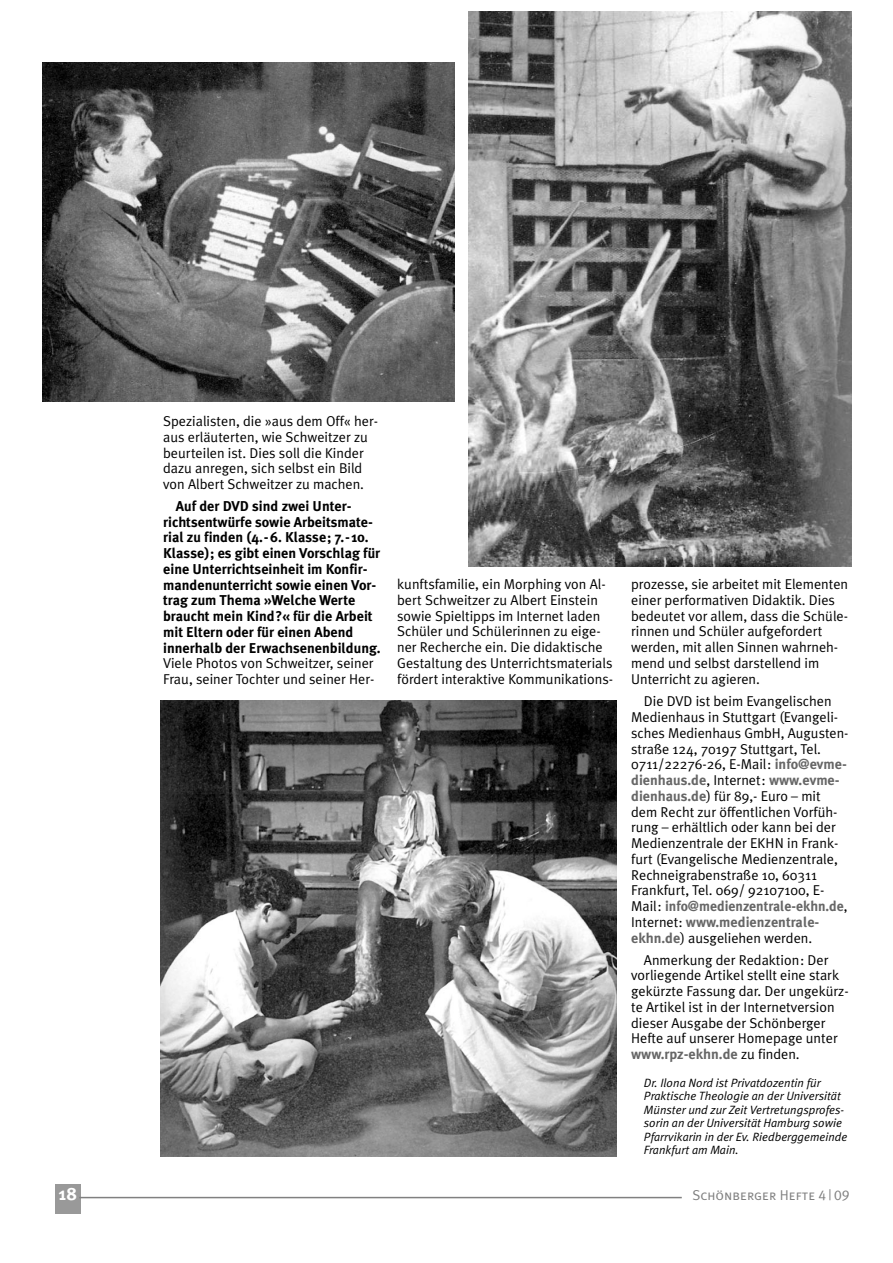
<style>
.page{position:relative;width:893px;height:1263px;background:#fff}
.page>*{position:absolute;margin:0;border:0;box-sizing:border-box;transform-origin:0 0}
.t1{font:700 18px "Meta Plus";color:#fff}
.t2{font:14.25px/15.8px "Meta Plus Normal";color:#000}
.t3{font:700 14.25px/15.8px "Meta Plus";color:#000}
.t4{font:700 14.25px/15.8px "Meta Plus";color:#666}
.t5{font:14.25px "Meta Plus Normal Caps";color:#808080}
.t6{font:italic 12px/13.5px "Meta Plus Normal";color:#000}
.s1{font-family:"Meta Plus";font-weight:700;color:#666}
.s2{font-family:"Meta Plus Normal";font-weight:400;color:#000}
</style>
<div class="page">
<div style="left:55px;top:1184px;width:26px;height:29px;background:#999"></div>
<hr style="left:79px;top:1197px;width:602px;height:1px;background:#808080">
<img style="left:43px;top:62px;width:412px;height:339px">
<img style="left:161px;top:701px;width:456px;height:455px">
<img style="left:468px;top:12px;width:383px;height:555px">
<p class="t2" style="left:163px;top:414px;width:216px">Spezialisten, die »aus dem Off« her&shy;aus erläuterten, wie Schweitzer zu beurteilen ist. Dies soll die Kinder dazu anregen, sich selbst ein Bild von Albert Schweitzer zu machen.</p>
<p class="t3" style="left:163px;top:499px;width:219px;text-indent:13px">Auf der DVD sind zwei Unter&shy;richtsentwürfe sowie Arbeitsmate&shy;rial zu finden (4.-6. Klasse; 7.-10.<br>Klasse); es gibt einen Vorschlag für eine Unterrichtseinheit im Konfir&shy;mandenunterricht sowie einen Vor&shy;trag zum Thema »Welche Werte braucht mein Kind?« für die Arbeit mit Eltern oder für einen Abend innerhalb der Erwachsenenbildung.</p>
<p class="t2" style="left:163px;top:657px;width:213px">Viele Photos von Schweitzer, seiner<br>Frau, seiner Tochter und seiner Her-</p>
<p class="t2" style="left:397px;top:577px;width:217px">kunftsfamilie, ein Morphing von Al&shy;bert Schweitzer zu Albert Einstein sowie Spieltipps im Internet laden Schüler und Schülerinnen zu eige&shy;ner Recherche ein. Die didaktische Gestaltung des Unterrichtsmaterials fördert interaktive Kommunikations-</p>
<p class="t2" style="left:631px;top:577px;width:218px">prozesse, sie arbeitet mit Elementen einer performativen Didaktik. Dies bedeutet vor allem, dass die Schüle&shy;rinnen und Schüler aufgefordert werden, mit allen Sinnen wahrneh&shy;mend und selbst darstellend im Unterricht zu agieren.</p>
<p class="t2" style="left:631px;top:695px;width:219px;text-indent:13px">Die DVD ist beim Evangelischen Medienhaus in Stuttgart (Evangeli&shy;sches Medienhaus GmbH, Augusten&shy;straße 124, 70197 Stuttgart, Tel.<br>0711/22276-26, E-Mail: <span class="s1">info@evme-</span></p>
<p class="t4" style="left:631px;top:773px;width:210px">dienhaus.de<span class="s2">, Internet:</span> www.evme-</p>
<p class="t2" style="left:631px;top:789px;width:209px"><span class="s1">dienhaus.de</span>) für 89,- Euro – mit dem Recht zur öffentlichen Vorfüh&shy;rung – erhältlich oder kann bei der Medienzentrale der EKHN in Frank&shy;furt (Evangelische Medienzentrale, Rechneigrabenstraße 10, 60311<br>Frankfurt, Tel. 069/ 92107100, E-</p>
<p class="t4" style="left:631px;top:899px;width:218px"><span class="s2">Mail:</span> info@medienzentrale-ekhn.de<span class="s2">,<br>Internet:</span> www.medienzentrale-</p>
<p class="t2" style="left:644px;top:928px;width:186px;line-height:22.2px;text-indent:-13px"><span class="s1">ekhn.de</span>) ausgeliehen werden.<br>Anmerkung der Redaktion: Der</p>
<p class="t2" style="left:631px;top:969px;width:219px">vorliegende Artikel stellt eine stark gekürzte Fassung dar. Der ungekürz&shy;te Artikel ist in der Internetversion dieser Ausgabe der Schönberger Hefte auf unserer Homepage unter</p>
<p class="t4" style="left:631px;top:1047px;width:170px">www.rpz-ekhn.de <span class="s2">zu finden.</span></p>
<p class="t6" style="left:644px;top:1077px;width:205px">Dr. Ilona Nord ist Privatdozentin für Praktische Theologie an der Universität Münster und zur Zeit Vertretungsprofes&shy;sorin an der Universität Hamburg sowie Pfarrvikarin in der Ev. Riedberggemeinde Frankfurt am Main.</p>
<p class="t1" style="left:59px;top:1186px;width:20px">18</p>
<p class="t5" style="left:692px;top:1187px;width:158px">Schönberger Hefte 4 | 09</p>
</div>
